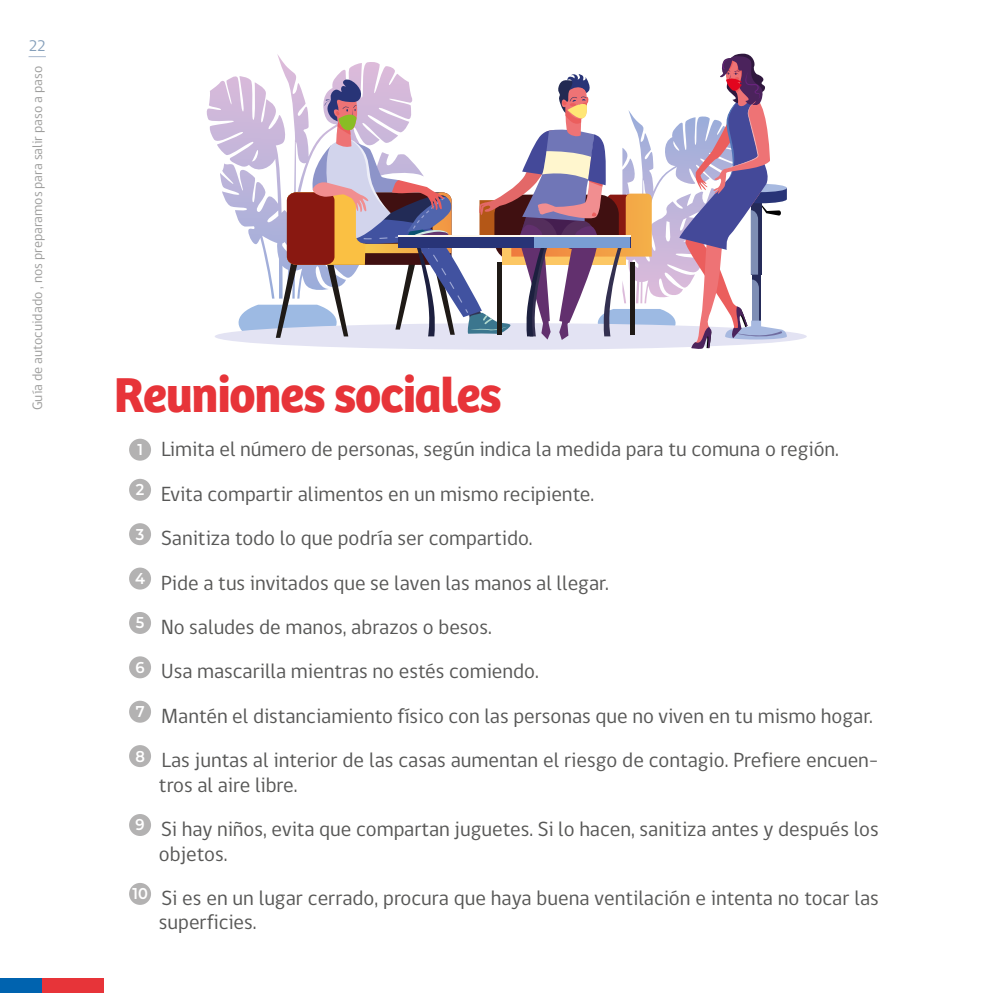
<style>
.page{position:relative;width:993px;height:993px;background:#fff}
.page>*{position:absolute;margin:0;border:0;box-sizing:border-box;transform-origin:0 0}
.t1{font:700 50.75px "Bree";letter-spacing:-.02em;color:#e73439}
.t2{font:21px/44.3px "gob CL";color:#575756}
.t3{font:15.75px "gob CL";color:#859fba}
.t4{font:14px "gob CL";color:#9d9d9c}
.s1{font-family:"Montserrat";font-weight:600;font-size:15.75px;color:#fff}
</style>
<div class="page">
<div style="left:0;top:977px;width:43px;height:15px;background:#0063af"></div>
<div style="left:43px;top:977px;width:61px;height:15px;background:#e73439"></div>
<svg style="left:29px;top:56px;width:17px;height:1px"></svg>
<svg style="left:206px;top:54px;width:580px;height:296px"></svg>
<div style="left:129px;top:438px;width:22px;height:22px;background:#b3b2b2;border-radius:50%"></div>
<div style="left:129px;top:478px;width:22px;height:22px;background:#b3b2b2;border-radius:50%"></div>
<div style="left:129px;top:523px;width:22px;height:22px;background:#b3b2b2;border-radius:50%"></div>
<div style="left:129px;top:567px;width:22px;height:22px;background:#b3b2b2;border-radius:50%"></div>
<div style="left:129px;top:611px;width:22px;height:22px;background:#b3b2b2;border-radius:50%"></div>
<div style="left:129px;top:656px;width:22px;height:22px;background:#b3b2b2;border-radius:50%"></div>
<div style="left:129px;top:700px;width:22px;height:22px;background:#b3b2b2;border-radius:50%"></div>
<div style="left:129px;top:744px;width:22px;height:22px;background:#b3b2b2;border-radius:50%"></div>
<div style="left:129px;top:813px;width:22px;height:22px;background:#b3b2b2;border-radius:50%"></div>
<div style="left:129px;top:882px;width:22px;height:22px;background:#b3b2b2;border-radius:50%"></div>
<p class="t3" style="left:29px;top:35px;width:18px">22</p>
<p class="t4" style="left:28px;top:410px;width:345px;rotate:-90deg">Guía de autocuidado , nos preparamos para salir paso a paso</p>
<h1 class="t1" style="left:114px;top:364px;width:389px">Reuniones sociales</h1>
<p class="t2" style="left:135px;top:427px;width:744px"><span class="s1">1</span> Limita el número de personas, según indica la medida para tu comuna o región.<br><sup>2</sup> Evita compartir alimentos en un mismo recipiente.<br><sup>3</sup> Sanitiza todo lo que podría ser compartido.<br><sup>4</sup> Pide a tus invitados que se laven las manos al llegar.<br><sup>5</sup> No saludes de manos, abrazos o besos.<br><sup>6</sup> Usa mascarilla mientras no estés comiendo.<br><sup>7</sup> Mantén el distanciamiento físico con las personas que no viven en tu mismo hogar.<br><sup>8</sup> Las juntas al interior de las casas aumentan el riesgo de contagio. Prefiere encuen-</p>
<p class="t2" style="left:136px;top:762px;width:744px;text-indent:23px">tros al aire libre.<br><sup>9</sup> Si hay niños, evita que compartan juguetes. Si lo hacen, sanitiza antes y después los</p>
<p class="t2" style="left:132px;top:831px;width:747px;text-indent:26px">objetos.<br><sup>10</sup> Si es en un lugar cerrado, procura que haya buena ventilación e intenta no tocar las</p>
<p class="t2" style="left:159px;top:900px;width:99px">superficies.</p>
</div>
